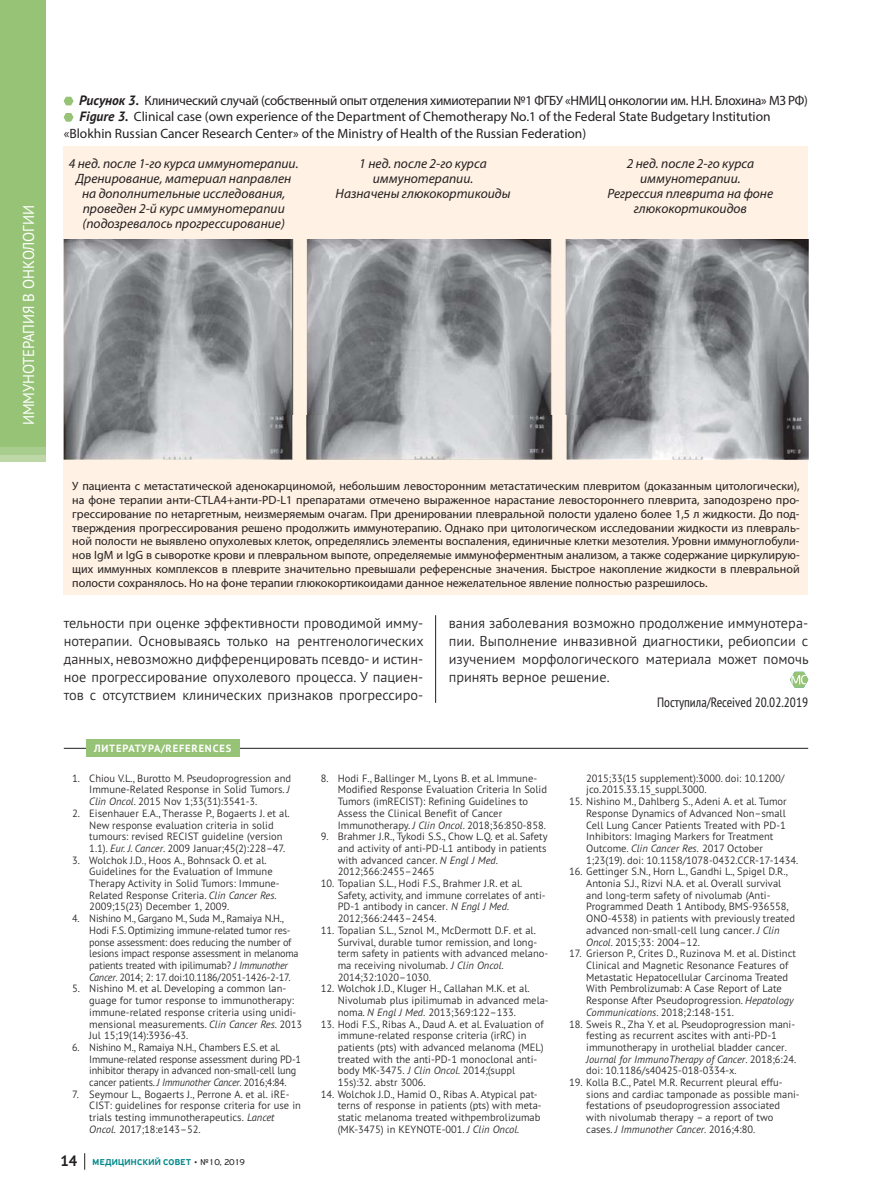
<style>
.page{position:relative;width:872px;height:1191px;background:#fff}
.page>*{position:absolute;margin:0;border:0;box-sizing:border-box;transform-origin:0 0}
.t1{font:15.75px "PT Sans Pro";letter-spacing:-.01em;color:#fff;scale:.94 1}
.t2{font:300 14.25px/17.9px "PT Sans Pro";color:#231f20;text-align:justify}
.t3{font:italic 13.5px/15px "Myriad Pro";color:#231f20;text-align:center}
.t4{font:13.5px "Myriad Pro";color:#231f20}
.t5{font:13.5px "Myriad Pro";letter-spacing:-.02em;color:#231f20}
.t6{font:condensed 13.5px "PT Sans Pro";color:#231f20}
.t7{font:12px/13.8px "Myriad Pro";color:#231f20;text-align:justify}
.t8{font:300 10.5px/11.7px "PT Sans Pro";color:#231f20}
.t9{font:300 10.5px/11.7px "PT Sans Pro";letter-spacing:-.02em;color:#231f20}
.t10{font:700 10.5px "PT Sans Pro";letter-spacing:.08em;color:#fff}
.t11{font:500 9px "PF Highway Sans Pro";letter-spacing:.03em;color:#00888a}
.s1{font-family:"PT Sans Pro";font-weight:700;font-style:italic}
.s2{font-style:italic}
.s3{font-family:"PT Sans Pro";font-weight:700;font-size:15px;color:#231f20}
.s4{font-weight:400;color:#231f20}
</style>
<div class="page">
<svg style="left:84px;top:1153px;width:1px;height:16px"></svg>
<div style="left:0;top:0;width:46px;height:446px;background:#96c376"></div>
<svg style="left:64px;top:97px;width:9px;height:8px"></svg>
<svg style="left:64px;top:113px;width:9px;height:8px"></svg>
<div style="left:64px;top:146px;width:744px;height:448px;background:#fff1e3"></div>
<img style="left:64px;top:239px;width:744px;height:220px">
<svg style="left:790px;top:672px;width:18px;height:15px"></svg>
<hr style="left:64px;top:748px;width:744px;height:1px;background:#231f20">
<div style="left:86px;top:739px;width:153px;height:17px;background:#96c376"></div>
<hr style="left:435px;top:615px;width:1px;height:88px;background:#231f20">
<h1 class="t1" style="left:23px;top:425px;width:236px;rotate:-90deg">ИММУНОТЕРАПИЯ В ОНКОЛОГИИ</h1>
<p class="t5" style="left:79px;top:96px;width:730px"><span class="s1">Рисунок 3.</span> Клинический случай (собственный опыт отделения химиотерапии №1 ФГБУ «НМИЦ онкологии им. Н.Н. Блохина» МЗ РФ)</p>
<p class="t4" style="left:80px;top:112px;width:692px"><span class="s1">Figure 3.</span> Clinical case (own experience of the Department of Chemotherapy No.1 of the Federal State Budgetary Institution</p>
<p class="t4" style="left:64px;top:128px;width:524px">«Blokhin Russian Cancer Research Center» of the Ministry of Health of the Russian Federation)</p>
<p class="t3" style="left:69px;top:156px;width:231px">4 нед. после 1-го курса иммунотерапии.<br>Дренирование, материал направлен на дополнительные исследования, проведен 2-й курс иммунотерапии (подозревалось прогрессирование)</p>
<p class="t3" style="left:335px;top:156px;width:176px">1 нед. после 2-го курса иммунотерапии.<br>Назначены глюкокортикоиды</p>
<p class="t3" style="left:607px;top:156px;width:167px">2 нед. после 2-го курса иммунотерапии.<br>Регрессия плеврита на фоне глюкокортикоидов</p>
<p class="t7" style="left:72px;top:480px;width:729px">У пациента с метастатической аденокарциномой, небольшим левосторонним метастатическим плевритом (доказанным цитологически), на фоне терапии анти-CTLA4+анти-PD-L1 препаратами отмечено выраженное нарастание левостороннего плеврита, заподозрено про&shy;грессирование по нетаргетным, неизмеряемым очагам. При дренировании плевральной полости удалено более 1,5 л жидкости. До под&shy;тверждения прогрессирования решено продолжить иммунотерапию. Однако при цитологическом исследовании жидкости из плевраль&shy;ной полости не выявлено опухолевых клеток, определялись элементы воспаления, единичные клетки мезотелия. Уровни иммуноглобули&shy;нов IgM и IgG в сыворотке крови и плевральном выпоте, определяемые иммуноферментным анализом, а также содержание циркулирую&shy;щих иммунных комплексов в плеврите значительно превышали референсные значения. Быстрое накопление жидкости в плевральной полости сохранялось. Но на фоне терапии глюкокортикоидами данное нежелательное явление полностью разрешилось.</p>
<p class="t2" style="left:64px;top:616px;width:361px">тельности при оценке эффективности проводимой имму&shy;нотерапии. Основываясь только на рентгенологических данных, невозможно дифференцировать псевдо- и истин&shy;ное прогрессирование опухолевого процесса. У пациен&shy;тов с отсутствием клинических признаков прогрессиро-</p>
<h2 class="t2" style="left:449px;top:616px;width:361px">вания заболевания возможно продолжение иммунотера&shy;пии. Выполнение инвазивной диагностики, ребиопсии с изучением морфологического материала может помочь принять верное решение.</h2>
<p class="t6" style="left:657px;top:697px;width:153px">Поступила/Received 20.02.2019</p>
<p class="t10" style="left:94px;top:744px;width:139px">ЛИТЕРАТУРА/REFERENCES</p>
<p class="t8" style="left:89px;top:773px;width:203px;text-indent:-17px">1. Chiou V.L., Burotto M. Pseudoprogression and<br>Immune-Related Response in Solid Tumors. <span class="s2">J<br>Clin Oncol</span>. 2015 Nov 1;33(31):3541-3.</p>
<p class="t8" style="left:89px;top:808px;width:202px;text-indent:-17px">2. Eisenhauer E.A., Therasse P., Bogaerts J. et al.<br>New response evaluation criteria in solid tumours: revised RECIST guideline (version 1.1). <span class="s2">Eur. J. Cancer</span>. 2009 Januar;45(2):228–47.</p>
<p class="t8" style="left:89px;top:855px;width:192px;text-indent:-17px">3. Wolchok J.D., Hoos A., Bohnsack O. et al.<br>Guidelines for the Evaluation of Immune Therapy Activity in Solid Tumors: Immune-Related Response Criteria. <span class="s2">Clin Cancer Res</span>.<br>2009;15(23) December 1, 2009.</p>
<p class="t9" style="left:89px;top:914px;width:211px;text-indent:-17px">4. Nishino M., Gargano M., Suda M., Ramaiya N.H., Hodi F.S. Optimizing immune-related tumor res&shy;ponse assessment: does reducing the number of lesions impact response assessment in melanoma patients treated with ipilimumab? <span class="s2">J Immuno ther Cancer</span>. 2014; 2: 17. doi:10.1186/2051-1426-2-17.</p>
<p class="t8" style="left:89px;top:984px;width:214px;text-indent:-17px">5. Nishino M. et al. Developing a common lan&shy;guage for tumor response to immunotherapy: immune-related response criteria using unidi&shy;mensional measurements. <span class="s2">Clin Cancer Res</span>. 2013<br>Jul 15;19(14):3936-43.</p>
<p class="t9" style="left:89px;top:1042px;width:213px;text-indent:-17px">6. Nishino M., Ramaiya N.H., Chambers E.S. et al.<br>Immune-related response assessment during PD-1 inhibitor therapy in advanced non-small-cell lung cancer patients. <span class="s2">J Immunother Cancer</span>. 2016;4:84.</p>
<p class="t8" style="left:89px;top:1089px;width:213px;text-indent:-17px">7. Seymour L., Bogaerts J., Perrone A. et al. iRE-CIST: guidelines for response criteria for use in trials testing immunotherapeutics. <span class="s2">Lancet Oncol.</span> 2017;18:e143–52.</p>
<p class="t11" style="left:61px;top:1157px;width:186px"><span class="s3">14</span> МЕДИЦИНСКИЙ СОВЕТ <span class="s4">• №10, 2019</span></p>
<p class="t8" style="left:338px;top:773px;width:211px;text-indent:-17px">8. Hodi F., Ballinger M., Lyons B. et al. Immune-Modified Response Evaluation Criteria In Solid Tumors (imRECIST): Refining Guidelines to Assess the Clinical Benefit of Cancer Immunotherapy. <span class="s2">J Clin Oncol</span>. 2018;36:850-858.</p>
<p class="t8" style="left:338px;top:832px;width:211px;text-indent:-17px">9. Brahmer J.R., Tykodi S.S., Chow L.Q. et al. Safety and activity of anti-PD-L1 antibody in patients with advanced cancer<span class="s2">. N Engl J Med</span>.<br>2012;366:2455–2465</p>
<p class="t8" style="left:338px;top:878px;width:209px;text-indent:-17px">10. Topalian S.L., Hodi F.S., Brahmer J.R. et al.<br>Safety, activity, and immune correlates of anti-PD-1 antibody in cancer. <span class="s2">N Engl J Med.<br></span>2012;366:2443–2454.</p>
<p class="t8" style="left:338px;top:925px;width:212px;text-indent:-17px">11. Topalian S.L., Sznol M., McDermott D.F. et al.<br>Survival, durable tumor remission, and long&shy;term safety in patients with advanced melano&shy;ma receiving nivolumab. <span class="s2">J Clin Oncol</span>.<br>2014;32:1020–1030.</p>
<p class="t8" style="left:338px;top:984px;width:212px;text-indent:-17px">12. Wolchok J.D., Kluger H., Callahan M.K. et al.<br>Nivolumab plus ipilimumab in advanced mela&shy;noma<span class="s2">. N Engl J Med</span>. 2013;369:122–133.</p>
<p class="t8" style="left:338px;top:1019px;width:207px;text-indent:-17px">13. Hodi F.S., Ribas A., Daud A. et al. Evaluation of immune-related response criteria (irRC) in patients (pts) with advanced melanoma (MEL) treated with the anti-PD-1 monoclonal anti&shy;body MK-3475. <span class="s2">J Clin Oncol.</span> 2014;(suppl 15s):32. abstr 3006.</p>
<p class="t8" style="left:338px;top:1089px;width:205px;text-indent:-17px">14. Wolchok J.D., Hamid O., Ribas A. Atypical pat&shy;terns of response in patients (pts) with meta&shy;static melanoma treated withpembrolizumab (MK-3475) in KEYNOTE-001. <span class="s2">J Clin Oncol.</span></p>
<p class="t8" style="left:586px;top:773px;width:200px">2015;33(15 supplement):3000. doi: 10.1200/ jco.2015.33.15_suppl.3000.</p>
<p class="t8" style="left:586px;top:797px;width:214px;text-indent:-17px">15. Nishino M., Dahlberg S., Adeni A. et al. Tumor Response Dynamics of Advanced Non–small Cell Lung Cancer Patients Treated with PD-1<br>Inhibitors: Imaging Markers for Treatment Outcome. <span class="s2">Clin Cancer Res.</span> 2017 October 1;23(19). doi: 10.1158/1078-0432.CCR-17-1434.</p>
<p class="t8" style="left:586px;top:867px;width:210px;text-indent:-17px">16. Gettinger S.N., Horn L., Gandhi L., Spigel D.R., Antonia S.J., Rizvi N.A. et al. Overall survival and long-term safety of nivolumab (Anti-Programmed Death 1 Antibody, BMS-936558, ONO-4538) in patients with previously treated advanced non-small-cell lung cancer. <span class="s2">J Clin Oncol</span>. 2015;33: 2004–12.</p>
<p class="t8" style="left:586px;top:949px;width:211px;text-indent:-17px">17. Grierson P., Crites D., Ruzinova M. et al. Distinct Clinical and Magnetic Resonance Features of Metastatic Hepatocellular Carcinoma Treated With Pembrolizumab: A Case Report of Late Response After Pseudoprogression. <span class="s2">Hepatology Communications</span>. 2018;2:148-151.</p>
<p class="t8" style="left:586px;top:1019px;width:211px;text-indent:-17px">18. Sweis R., Zha Y. et al. Pseudoprogression mani&shy;festing as recurrent ascites with anti-PD-1 immunotherapy in urothelial bladder cancer.<br><span class="s2">Journal for ImmunoTherapy of Cancer</span>. 2018;6:24. doi: 10.1186/s40425-018-0334-x.</p>
<p class="t8" style="left:586px;top:1077px;width:215px;text-indent:-17px">19. Kolla B.C., Patel M.R. Recurrent pleural effu&shy;sions and cardiac tamponade as possible mani&shy;festations of pseudoprogression associated with nivolumab therapy – a report of two cases. <span class="s2">J Immunother Cancer</span>. 2016;4:80.</p>
</div>
